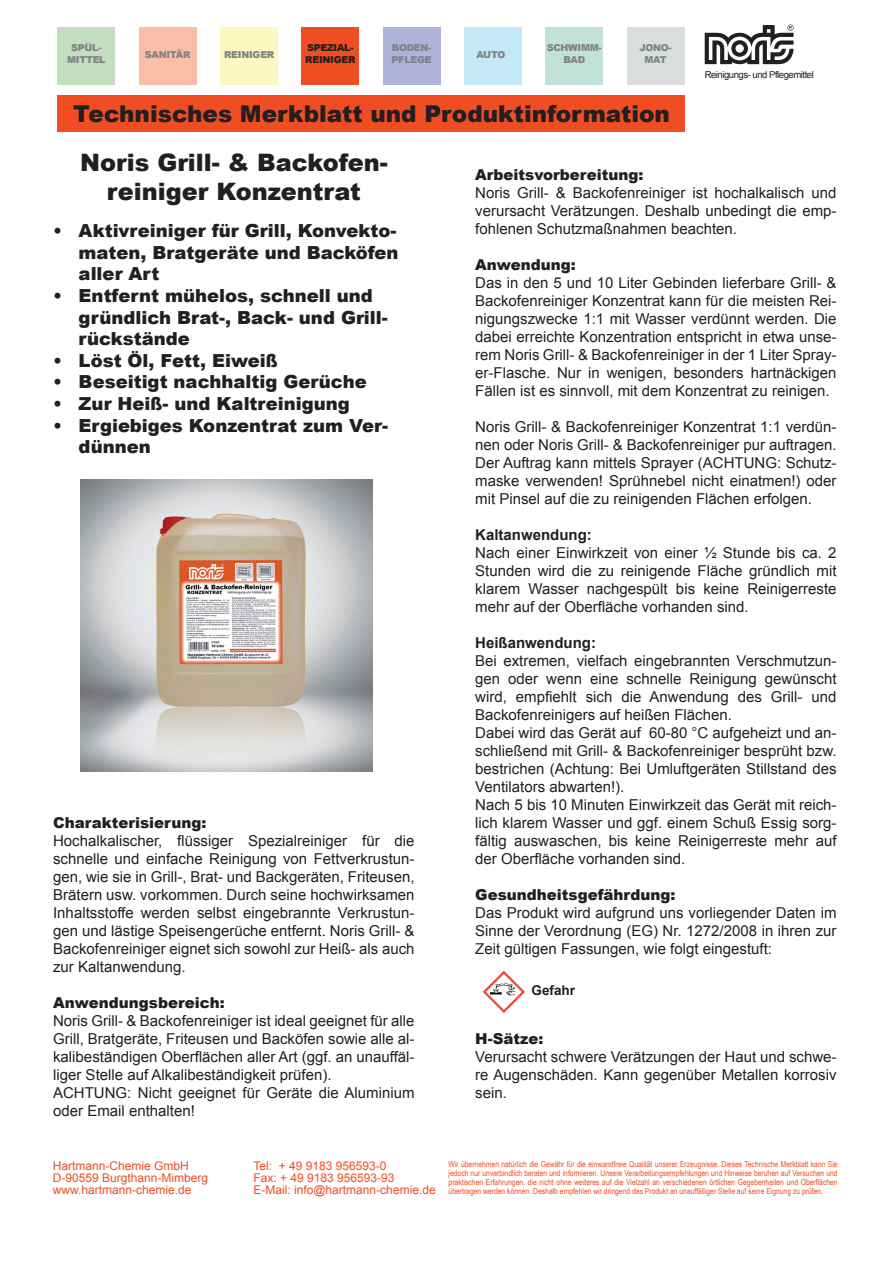
<style>
.page{position:relative;width:893px;height:1263px;background:#fff}
.page>*{position:absolute;margin:0;border:0;box-sizing:border-box;transform-origin:0 0}
.t1{font:900 24px/28.8px "Arial";color:#231f20;text-align:center}
.t2{font:900 23.25px "Arial";color:#231f20}
.t3{font:900 18px/21.6px "Arial";color:#231f20}
.t4{font:15px/18px "Arial";color:#231f20;text-align:justify}
.t5{font:900 15px "Arial";color:#231f20}
.t6{font:700 15px "Arial";color:#231f20}
.t7{font:700 13.5px "Arial";color:#231f20}
.t8{font:12px/12px "Arial";color:#f04d22}
.t9{font:900 9.6px/12.3px "Arial";letter-spacing:-.025em;color:#808285;text-align:center}
.t10{font:9.6px "Arial";letter-spacing:-.05em;color:#231f20}
.t11{font:900 9.6px/12.3px "Arial";letter-spacing:-.025em;color:#231f20}
.t12{font:8.25px/9px "Arial Narrow";color:#f04d22;text-align:justify}
</style>
<div class="page">
<div style="left:383px;top:27px;width:58px;height:58px;background:#aeb3d9"></div>
<div style="left:464px;top:27px;width:58px;height:58px;background:#c4e8f7"></div>
<div style="left:301px;top:27px;width:58px;height:58px;background:#f04d22"></div>
<div style="left:220px;top:27px;width:58px;height:58px;background:#fbf8c1"></div>
<div style="left:627px;top:27px;width:58px;height:58px;background:#dadfdb"></div>
<div style="left:545px;top:27px;width:58px;height:58px;background:#c1e3d7"></div>
<div style="left:57px;top:27px;width:58px;height:58px;background:#c3dfbf"></div>
<div style="left:139px;top:27px;width:58px;height:58px;background:#fabda6"></div>
<svg style="left:705px;top:25px;width:89px;height:39px"></svg>
<div style="left:57px;top:95px;width:628px;height:37px;background:#f04d22"></div>
<img style="left:81px;top:479px;width:292px;height:292px">
<svg style="left:483px;top:971px;width:42px;height:42px"></svg>
<p class="t9" style="left:67px;top:41px;width:40px">SPÜL-<br>MITTEL</p>
<p class="t9" style="left:145px;top:48px;width:47px">SANITÄR</p>
<p class="t11" style="left:305px;top:41px;width:52px">SPEZIAL-<br>REINIGER</p>
<p class="t9" style="left:392px;top:41px;width:42px;text-align:left">BODEN-<br>PFLEGE</p>
<p class="t9" style="left:224px;top:48px;width:52px">REINIGER</p>
<p class="t9" style="left:476px;top:48px;width:30px">AUTO</p>
<p class="t9" style="left:547px;top:41px;width:57px">SCHWIMM-<br>BAD</p>
<p class="t9" style="left:639px;top:41px;width:34px">JONO-<br>MAT</p>
<h2 class="t2" style="left:73px;top:97px;width:598px">Technisches Merkblatt und Produktinformation</h2>
<p class="t10" style="left:705px;top:68px;width:111px">Reinigungs- und Pflegemittel</p>
<h1 class="t1" style="left:80px;top:148px;width:309px">Noris Grill- &amp; Backofen&shy;reiniger Konzentrat</h1>
<p class="t3" style="left:79px;top:219px;width:321px;text-align:justify;text-indent:-26px">• Aktivreiniger für Grill, Konvekto&shy;maten, Bratgeräte und Backöfen aller Art</p>
<p class="t3" style="left:79px;top:284px;width:311px;text-indent:-26px">• Entfernt mühelos, schnell und gründlich Brat-, Back- und Grill&shy;rückstände</p>
<p class="t3" style="left:53px;top:349px;width:226px">• Löst Öl, Fett, Eiweiß</p>
<p class="t3" style="left:53px;top:371px;width:315px">• Beseitigt nachhaltig Gerüche</p>
<p class="t3" style="left:53px;top:392px;width:298px">• Zur Heiß- und Kaltreinigung</p>
<p class="t3" style="left:79px;top:414px;width:311px;text-indent:-26px">• Ergiebiges Konzentrat zum Ver&shy;dünnen</p>
<p class="t5" style="left:53px;top:812px;width:155px">Charakterisierung:</p>
<p class="t4" style="left:53px;top:832px;width:363px">Hochalkalischer, flüssiger Spezialreiniger für die schnelle und einfache Reinigung von Fettverkrustun&shy;gen, wie sie in Grill-, Brat- und Backgeräten, Friteusen, Brätern usw. vorkommen. Durch seine hochwirksamen Inhaltsstoffe werden selbst eingebrannte Verkrustun&shy;gen und lästige Speisengerüche entfernt. Noris Grill- &amp; Backofenreiniger eignet sich sowohl zur Heiß- als auch zur Kaltanwendung.</p>
<p class="t5" style="left:53px;top:992px;width:173px">Anwendungsbereich:</p>
<p class="t4" style="left:53px;top:1012px;width:363px;text-align:left">Noris Grill- &amp; Backofenreiniger ist ideal geeignet für alle Grill, Bratgeräte, Friteusen und Backöfen sowie alle al&shy;kalibeständigen Oberflächen aller Art (ggf. an unauffäl&shy;liger Stelle auf Alkalibeständigkeit prüfen).<br>ACHTUNG: Nicht geeignet für Geräte die Aluminium oder Email enthalten!</p>
<p class="t5" style="left:475px;top:164px;width:170px">Arbeitsvorbereitung:</p>
<p class="t4" style="left:475px;top:184px;width:363px">Noris Grill- &amp; Backofenreiniger ist hochalkalisch und verursacht Verätzungen. Deshalb unbedingt die emp&shy;fohlenen Schutzmaßnahmen beachten.</p>
<p class="t5" style="left:475px;top:254px;width:102px">Anwendung:</p>
<p class="t4" style="left:475px;top:274px;width:363px">Das in den 5 und 10 Liter Gebinden lieferbare Grill- &amp; Backofenreiniger Konzentrat kann für die meisten Rei&shy;nigungszwecke 1:1 mit Wasser verdünnt werden. Die dabei erreichte Konzentration entspricht in etwa unse&shy;rem Noris Grill- &amp; Backofenreiniger in der 1 Liter Spray&shy;er-Flasche. Nur in wenigen, besonders hartnäckigen Fällen ist es sinnvoll, mit dem Konzentrat zu reinigen.</p>
<p class="t4" style="left:475px;top:418px;width:363px">Noris Grill- &amp; Backofenreiniger Konzentrat 1:1 verdün&shy;nen oder Noris Grill- &amp; Backofenreiniger pur auftragen.<br>Der Auftrag kann mittels Sprayer (ACHTUNG: Schutz&shy;maske verwenden! Sprühnebel nicht einatmen!) oder mit Pinsel auf die zu reinigenden Flächen erfolgen.</p>
<p class="t6" style="left:475px;top:525px;width:118px">Kaltanwendung:</p>
<p class="t4" style="left:475px;top:544px;width:363px">Nach einer Einwirkzeit von einer ½ Stunde bis ca. 2<br>Stunden wird die zu reinigende Fläche gründlich mit klarem Wasser nachgespült bis keine Reinigerreste mehr auf der Oberfläche vorhanden sind.</p>
<p class="t6" style="left:475px;top:633px;width:122px">Heißanwendung:</p>
<p class="t4" style="left:475px;top:652px;width:363px;text-align:left">Bei extremen, vielfach eingebrannten Verschmutzun&shy;gen oder wenn eine schnelle Reinigung gewünscht wird, empfiehlt sich die Anwendung des Grill- und Backofenreinigers auf heißen Flächen.<br>Dabei wird das Gerät auf 60-80 °C aufgeheizt und an&shy;schließend mit Grill- &amp; Backofenreiniger besprüht bzw. bestrichen (Achtung: Bei Umluftgeräten Stillstand des Ventilators abwarten!).<br>Nach 5 bis 10 Minuten Einwirkzeit das Gerät mit reich&shy;lich klarem Wasser und ggf. einem Schuß Essig sorg&shy;fältig auswaschen, bis keine Reinigerreste mehr auf der Oberfläche vorhanden sind.</p>
<p class="t5" style="left:475px;top:884px;width:202px">Gesundheitsgefährdung:</p>
<p class="t4" style="left:475px;top:904px;width:363px">Das Produkt wird aufgrund uns vorliegender Daten im Sinne der Verordnung (EG) Nr. 1272/2008 in ihren zur Zeit gültigen Fassungen, wie folgt eingestuft:</p>
<p class="t7" style="left:531px;top:981px;width:45px">Gefahr</p>
<p class="t5" style="left:475px;top:1028px;width:70px">H-Sätze:</p>
<p class="t4" style="left:475px;top:1048px;width:363px">Verursacht schwere Verätzungen der Haut und schwe&shy;re Augenschäden. Kann gegenüber Metallen korrosiv sein.</p>
<p class="t8" style="left:53px;top:1159px;width:157px">Hartmann-Chemie GmbH<br>D-90559 Burgthann-Mimberg www.hartmann-chemie.de</p>
<p class="t12" style="left:449px;top:1159px;width:391px">Wir übernehmen natürlich die Gewähr für die einwandfreie Qualität unserer Erzeugnisse. Dieses Technische Merkblatt kann Sie jedoch nur unverbindlich beraten und informieren. Unsere Verarbeitungsempfehlungen und Hinweise beruhen auf Versuchen und praktischen Erfahrungen, die nicht ohne weiteres auf die Vielzahl an verschiedenen örtlichen Gegebenheiten und Oberflächen übertragen werden können. Deshalb empfehlen wir dringend das Produkt an unauffälliger Stelle auf seine Eignung zu prüfen.</p>
<p class="t8" style="left:253px;top:1159px;width:184px">Tel: + 49 9183 956593-0<br>Fax: + 49 9183 956593-93<br>E-Mail: info@hartmann-chemie.de</p>
</div>
